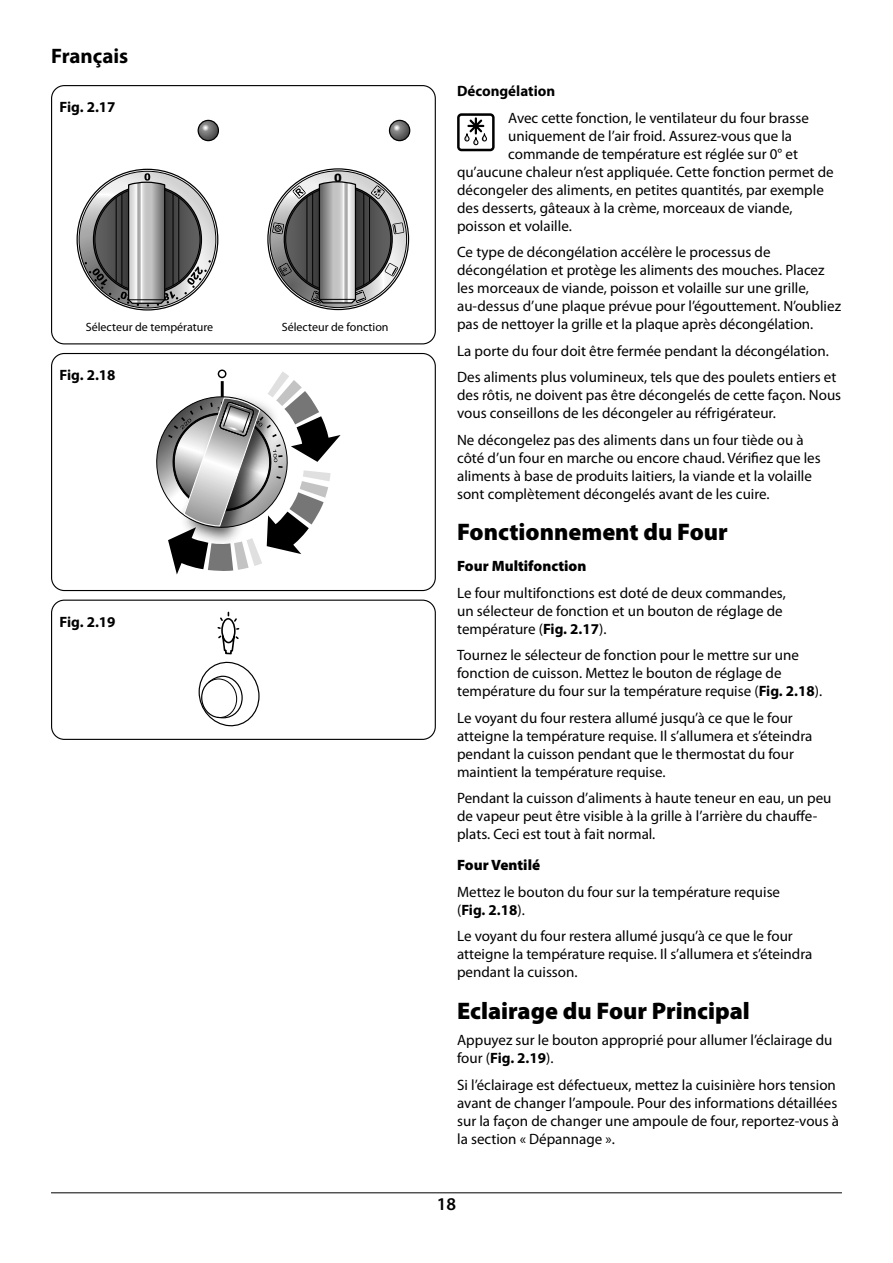
<style>
.page{position:relative;width:893px;height:1263px;background:#fff}
.page>*{position:absolute;margin:0;border:0;box-sizing:border-box;transform-origin:0 0}
.Heading_2{font:900 24px "Myriad Pro";color:#000}
.t1{font:700 21px "Myriad Pro";color:#000}
.t2{font:600 18px "Myriad Pro";color:#000}
.Body{font:15px/18px "Myriad Pro";color:#000}
.Body-2{font:700 15px "Myriad Pro";color:#000}
.t3{font:900 15px "Myriad Pro";color:#000}
.t4{font:italic 14.85px "Myriad Pro";color:#000}
.Body_centre{font:12px "Myriad Pro";color:#000}
.t5{font:900 11.55px "Arial";color:#000}
.s1{font-weight:700}
</style>
<div class="page">
<hr style="left:51px;top:1192px;width:791px;height:1px;background:#000">
<svg style="left:457px;top:113px;width:38px;height:38px"></svg>
<svg style="left:198px;top:611px;width:62px;height:116px"></svg>
<div style="left:51px;top:600px;width:385px;height:140px;border:1px solid #000;border-radius:13px"></div>
<svg style="left:270px;top:171px;width:137px;height:137px"></svg>
<svg style="left:272px;top:181px;width:132px;height:123px"></svg>
<hr style="left:319px;top:299px;width:36px;height:1px;background:#000">
<svg style="left:79px;top:171px;width:137px;height:137px;background:#a8a8a8"></svg>
<svg style="left:95px;top:187px;width:105px;height:105px;background:#515151"></svg>
<hr style="left:116px;top:197px;width:1px;height:85px;background:#000">
<hr style="left:178px;top:197px;width:1px;height:85px;background:#000">
<svg style="left:185px;top:260px;width:26px;height:34px"></svg>
<svg style="left:85px;top:262px;width:26px;height:33px"></svg>
<svg style="left:118px;top:173px;width:60px;height:134px;background:#8a8a8a"></svg>
<svg style="left:128px;top:300px;width:37px;height:1px"></svg>
<hr style="left:128px;top:299px;width:37px;height:1px;background:#000">
<svg style="left:389px;top:120px;width:21px;height:21px"></svg>
<div style="left:389px;top:120px;width:21px;height:21px;border:1px solid #000;border-radius:50%"></div>
<svg style="left:198px;top:120px;width:20px;height:21px"></svg>
<div style="left:198px;top:120px;width:21px;height:21px;border:1px solid #000;border-radius:50%"></div>
<div style="left:51px;top:85px;width:385px;height:259px;border:1px solid #000;border-radius:13px"></div>
<svg style="left:156px;top:369px;width:185px;height:205px"></svg>
<div style="left:51px;top:353px;width:385px;height:238px;border:1px solid #000;border-radius:13px"></div>
<h2 class="t1" style="left:51px;top:42px;width:79px">Français</h2>
<p class="Body-2" style="left:60px;top:97px;width:58px">Fig. 2.17</p>
<p class="t5" style="left:334px;top:169px;width:9px">0</p>
<p class="t4" style="left:87px;top:317px;width:122px">Temperature control</p>
<p class="Body_centre" style="left:282px;top:320px;width:108px">Sélecteur de fonction</p>
<p class="t4" style="left:292px;top:317px;width:99px">Function control</p>
<p class="Body_centre" style="left:86px;top:320px;width:129px">Sélecteur de température</p>
<p class="Body-2" style="left:60px;top:365px;width:58px">Fig. 2.18</p>
<p class="Body-2" style="left:60px;top:612px;width:58px">Fig. 2.19</p>
<p class="Body-2" style="left:457px;top:81px;width:100px">Décongélation</p>
<p class="Body" style="left:508px;top:109px;width:302px">Avec cette fonction, le ventilateur du four brasse</p>
<p class="Body" style="left:508px;top:127px;width:285px">uniquement de l’air froid. Assurez-vous que la</p>
<p class="Body" style="left:508px;top:145px;width:291px">commande de température est réglée sur 0° et</p>
<p class="Body" style="left:457px;top:163px;width:378px">qu’aucune chaleur n’est appliquée. Cette fonction permet de</p>
<p class="Body" style="left:457px;top:181px;width:368px">décongeler des aliments, en petites quantités, par exemple</p>
<p class="Body" style="left:457px;top:199px;width:337px">des desserts, gâteaux à la crème, morceaux de viande,</p>
<p class="Body" style="left:457px;top:217px;width:116px">poisson et volaille.</p>
<p class="Body" style="left:457px;top:243px;width:385px">Ce type de décongélation accélère le processus de décongélation et protège les aliments des mouches. Placez les morceaux de viande, poisson et volaille sur une grille, au-dessus d’une plaque prévue pour l’égouttement. N’oubliez pas de nettoyer la grille et la plaque après décongélation.</p>
<p class="Body" style="left:457px;top:342px;width:373px">La porte du four doit être fermée pendant la décongélation.</p>
<p class="Body" style="left:457px;top:368px;width:386px">Des aliments plus volumineux, tels que des poulets entiers et des rôtis, ne doivent pas être décongelés de cette façon. Nous vous conseillons de les décongeler au réfrigérateur.</p>
<p class="Body" style="left:457px;top:431px;width:365px">Ne décongelez pas des aliments dans un four tiède ou à côté d’un four en marche ou encore chaud. Vérifiez que les aliments à base de produits laitiers, la viande et la volaille sont complètement décongelés avant de les cuire.</p>
<p class="Heading_2" style="left:457px;top:519px;width:272px">Fonctionnement du Four</p>
<p class="t3" style="left:457px;top:558px;width:131px">Four Multifonction</p>
<p class="Body" style="left:457px;top:583px;width:330px">Le four multifonctions est doté de deux commandes, un sélecteur de fonction et un bouton de réglage de température (<span class="s1">Fig. 2.17</span>).</p>
<p class="Body" style="left:457px;top:646px;width:366px">Tournez le sélecteur de fonction pour le mettre sur une fonction de cuisson. Mettez le bouton de réglage de température du four sur la température requise (<span class="s1">Fig. 2.18</span>).</p>
<p class="Body" style="left:457px;top:708px;width:357px">Le voyant du four restera allumé jusqu’à ce que le four atteigne la température requise. Il s’allumera et s’éteindra pendant la cuisson pendant que le thermostat du four maintient la température requise.</p>
<p class="Body" style="left:457px;top:789px;width:376px">Pendant la cuisson d’aliments à haute teneur en eau, un peu de vapeur peut être visible à la grille à l’arrière du chauffe&shy;plats. Ceci est tout à fait normal.</p>
<p class="t3" style="left:457px;top:856px;width:84px">Four Ventilé</p>
<p class="Body" style="left:457px;top:882px;width:324px">Mettez le bouton du four sur la température requise (<span class="s1">Fig. 2.18</span>).</p>
<p class="Body" style="left:457px;top:927px;width:357px">Le voyant du four restera allumé jusqu’à ce que le four atteigne la température requise. Il s’allumera et s’éteindra pendant la cuisson.</p>
<p class="Heading_2" style="left:457px;top:997px;width:294px">Eclairage du Four Principal</p>
<p class="Body" style="left:457px;top:1031px;width:377px">Appuyez sur le bouton approprié pour allumer l’éclairage du four (<span class="s1">Fig. 2.19</span>).</p>
<p class="Body" style="left:457px;top:1075px;width:384px">Si l’éclairage est défectueux, mettez la cuisinière hors tension avant de changer l’ampoule. Pour des informations détaillées sur la façon de changer une ampoule de four, reportez-vous à la section « Dépannage ».</p>
<p class="t2" style="left:437px;top:1193px;width:21px">18</p>
</div>
